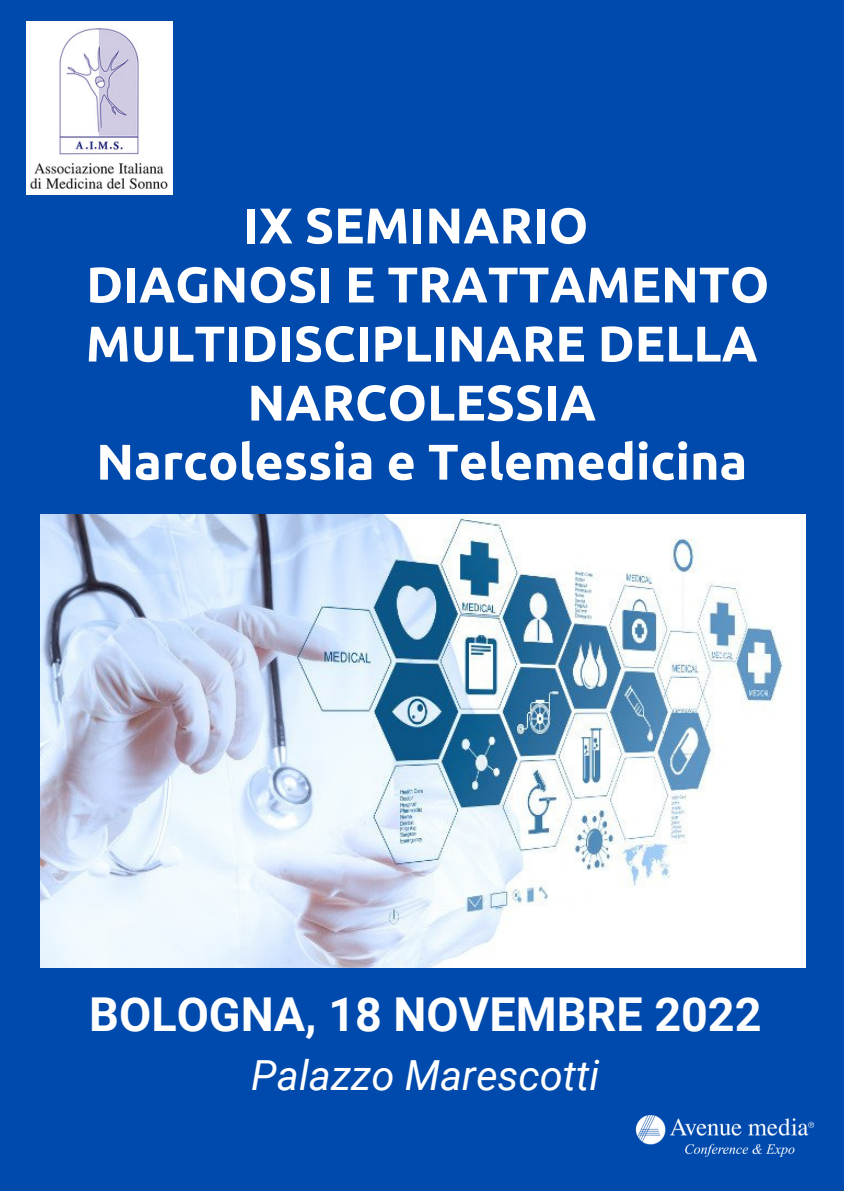
<style>
.page{position:relative;width:844px;height:1191px;background:#fff}
.page>*{position:absolute;margin:0;border:0;box-sizing:border-box;transform-origin:0 0}
.t1{font:700 50.05px/59px "Ubuntu";color:#fff;text-align:center}
.t2{font:700 46.73px "Roboto";color:#fff}
.t3{font:italic 41.48px "Roboto";color:#fff}
</style>
<div class="page">
<div style="left:0;top:0;width:843px;height:1190px;background:#004aad"></div>
<img style="left:40px;top:514px;width:765px;height:453px">
<img style="left:635px;top:1115px;width:180px;height:42px">
<img style="left:27px;top:21px;width:145px;height:173px">
<p class="t1" style="left:86px;top:195px;width:685px">IX SEMINARIO<br>DIAGNOSI E TRATTAMENTO<br>MULTIDISCIPLINARE DELLA<br>NARCOLESSIA<br>Narcolessia e Telemedicina</p>
<p class="t2" style="left:89px;top:987px;width:673px">BOLOGNA, 18 NOVEMBRE 2022</p>
<p class="t3" style="left:251px;top:1051px;width:349px">Palazzo Marescotti</p>
</div>
